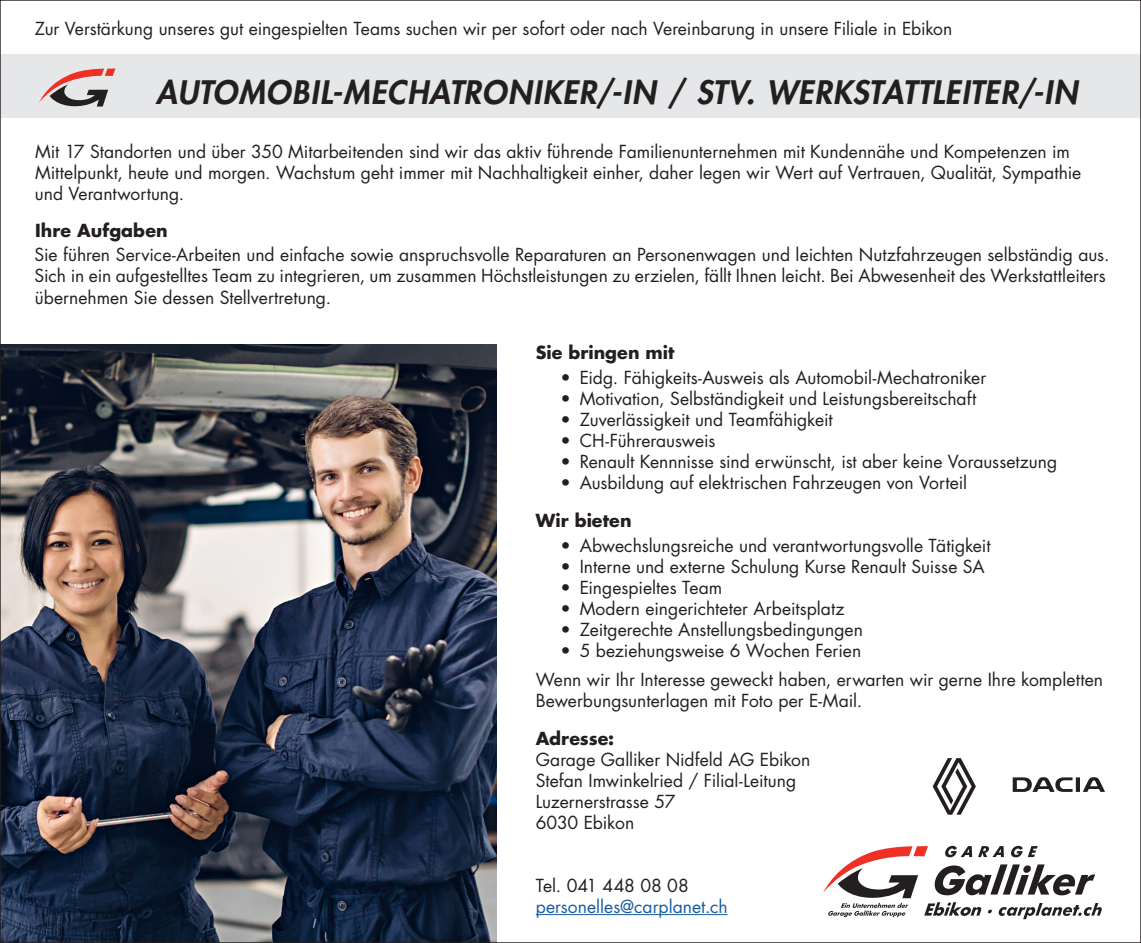
<style>
.page{position:relative;width:1141px;height:943px;background:#fff}
.page>*{position:absolute;margin:0;border:0;box-sizing:border-box;transform-origin:0 0}
.Titel{font:italic 800 31.5px "Futura Std";letter-spacing:.025em;color:#231f20}
.Text{font:17.5px/21px "Futura Std";color:#231f20}
.Titel-Klein{font:700 17.5px "Futura Std";letter-spacing:.005em;color:#231f20}
.Text-2{font:17.5px "Futura Std";letter-spacing:.005em;color:#175d9e}
</style>
<div class="page">
<div style="left:0;top:54px;width:1141px;height:63px;background:#e6e7e9"></div>
<svg style="left:823px;top:845px;width:279px;height:74px"></svg>
<svg style="left:39px;top:68px;width:76px;height:38px"></svg>
<hr style="left:536px;top:914px;width:192px;height:1px;background:#175d9e">
<img style="left:2px;top:344px;width:494px;height:597px">
<svg style="left:933px;top:758px;width:43px;height:56px"></svg>
<hr style="left:1076px;top:777px;width:4px;height:15px;background:#231f20">
<svg style="left:1013px;top:777px;width:60px;height:15px"></svg>
<svg style="left:1083px;top:777px;width:22px;height:15px"></svg>
<p class="Text" style="left:35px;top:18px;width:919px">Zur Verstärkung unseres gut eingespielten Teams suchen wir per sofort oder nach Vereinbarung in unsere Filiale in Ebikon</p>
<p class="Titel" style="left:156px;top:73px;width:923px">AUTOMOBIL-MECHATRONIKER/-IN / STV. WERKSTATTLEITER/-IN</p>
<p class="Text" style="left:35px;top:141px;width:1048px">Mit 17 Standorten und über 350 Mitarbeitenden sind wir das aktiv führende Familienunternehmen mit Kundennähe und Kompetenzen im<br>Mittelpunkt, heute und morgen. Wachstum geht immer mit Nachhaltigkeit einher, daher legen wir Wert auf Vertrauen, Qualität, Sympathie und Verantwortung.</p>
<p class="Titel-Klein" style="left:35px;top:219px;width:134px">Ihre Aufgaben</p>
<p class="Text" style="left:34px;top:245px;width:1076px">Sie führen Service-Arbeiten und einfache sowie anspruchsvolle Reparaturen an Personenwagen und leichten Nutzfahrzeugen selbständig aus.<br>Sich in ein aufgestelltes Team zu integrieren, um zusammen Höchstleistungen zu erzielen, fällt Ihnen leicht. Bei Abwesenheit des Werkstattleiters übernehmen Sie dessen Stellvertretung.</p>
<p class="Titel-Klein" style="left:536px;top:341px;width:140px">Sie bringen mit</p>
<p class="Text" style="left:561px;top:367px;width:427px">• Eidg. Fähigkeits-Ausweis als Automobil-Mechatroniker</p>
<p class="Text" style="left:561px;top:388px;width:417px">• Motivation, Selbständigkeit und Leistungsbereitschaft</p>
<p class="Text" style="left:561px;top:409px;width:274px">• Zuverlässigkeit und Teamfähigkeit</p>
<p class="Text" style="left:561px;top:430px;width:156px">• CH-Führerausweis</p>
<p class="Text" style="left:561px;top:451px;width:498px">• Renault Kennnisse sind erwünscht, ist aber keine Voraussetzung</p>
<p class="Text" style="left:561px;top:472px;width:408px">• Ausbildung auf elektrischen Fahrzeugen von Vorteil</p>
<p class="Titel-Klein" style="left:536px;top:509px;width:97px">Wir bieten</p>
<p class="Text" style="left:561px;top:535px;width:431px">• Abwechslungsreiche und verantwortungsvolle Tätigkeit</p>
<p class="Text" style="left:561px;top:556px;width:426px">• Interne und externe Schulung Kurse Renault Suisse SA</p>
<p class="Text" style="left:561px;top:577px;width:163px">• Eingespieltes Team</p>
<p class="Text" style="left:561px;top:598px;width:285px">• Modern eingerichteter Arbeitsplatz</p>
<p class="Text" style="left:561px;top:619px;width:304px">• Zeitgerechte Anstellungsbedingungen</p>
<p class="Text" style="left:561px;top:640px;width:302px">• 5 beziehungsweise 6 Wochen Ferien</p>
<p class="Text" style="left:536px;top:669px;width:569px">Wenn wir Ihr Interesse geweckt haben, erwarten wir gerne Ihre kompletten<br>Bewerbungsunterlagen mit Foto per E-Mail.</p>
<p class="Titel-Klein" style="left:536px;top:726px;width:80px">Adresse:</p>
<p class="Text" style="left:536px;top:749px;width:276px">Garage Galliker Nidfeld AG Ebikon</p>
<p class="Text" style="left:536px;top:770px;width:262px">Stefan Imwinkelried / Filial-Leitung</p>
<p class="Text" style="left:536px;top:791px;width:141px">Luzernerstrasse 57</p>
<p class="Text" style="left:536px;top:812px;width:100px">6030 Ebikon</p>
<p class="Text" style="left:536px;top:875px;width:155px">Tel. 041 448 08 08</p>
<p class="Text-2" style="left:536px;top:895px;width:193px">personelles@carplanet.ch</p>
</div>
